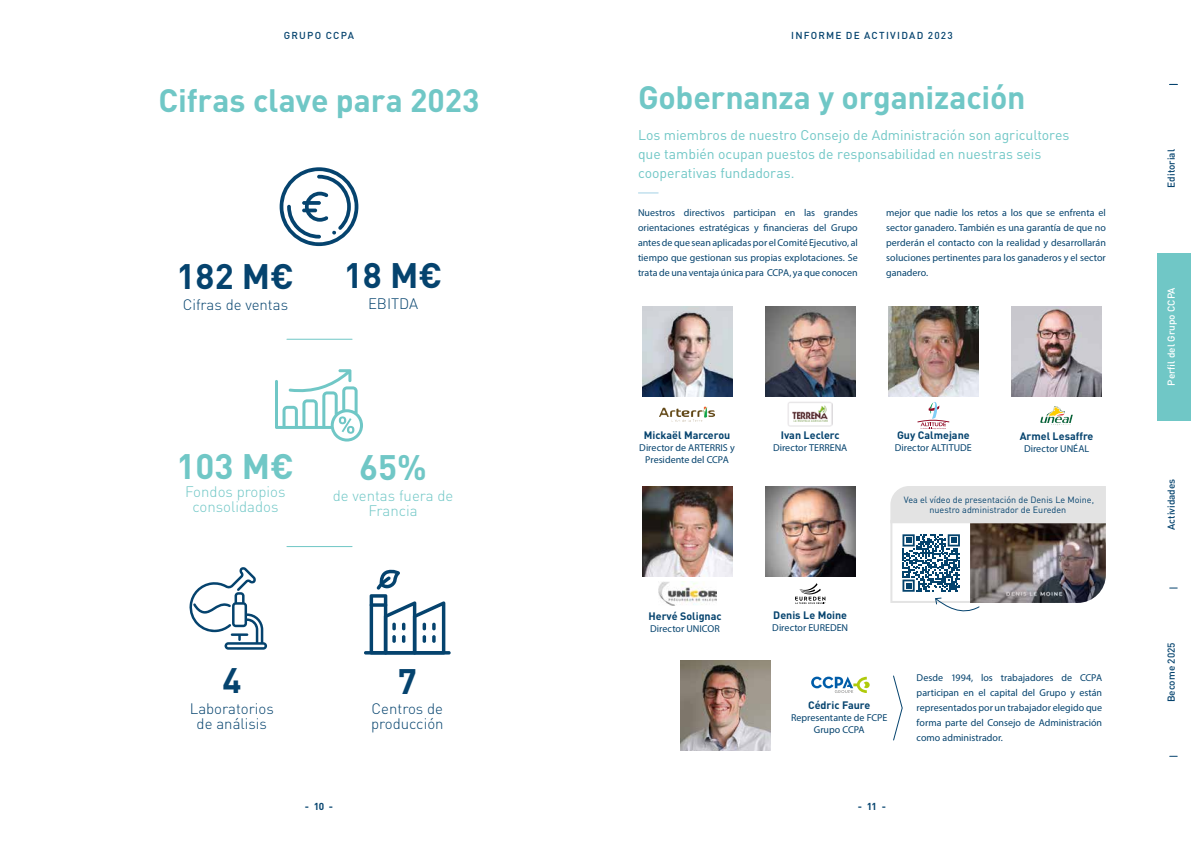
<style>
.page{position:relative;width:1191px;height:842px;background:#fff}
.page>*{position:absolute;margin:0;border:0;box-sizing:border-box;transform-origin:0 0}
.t1{font:700 35px "DIN Pro";color:#05436e}
.t2{font:700 35px "DIN Pro";color:#70c7c6}
.t3{font:700 32px "DIN Pro";letter-spacing:-.005em;color:#70c7c6}
.t4{font:300 15px/15px "DIN Pro";color:#05436e}
.t5{font:300 15px/15px "DIN Pro";color:#70c7c6;text-align:center}
.t6{font:14px/19px "DIN Pro";letter-spacing:-.005em;color:#70c7c6}
.t7{font:700 10.7px "DIN Pro";color:#05436e}
.t8{font:10px/15px "Myriad Pro";color:#05436e;text-align:justify}
.t9{font:500 10px "DIN Pro";letter-spacing:.115em;color:#05436e}
.t10{font:500 10px "DIN Pro";color:#05436e}
.t11{font:500 10px "DIN Pro";color:#fff}
.t12{font:700 10px "DIN Pro";color:#05436e}
.t13{font:9px/10.8px "DIN Pro";color:#05436e;text-align:center}
</style>
<div class="page">
<svg style="left:638px;top:193px;width:20px;height:1px"></svg>
<div style="left:1157px;top:253px;width:34px;height:167px;background:#70c7c6"></div>
<div style="left:890px;top:520px;width:84px;height:83px;border:2px solid #e3e3e3"></div>
<div style="left:890px;top:486px;width:216px;height:37px;background:#e3e3e3"></div>
<svg style="left:902px;top:534px;width:78px;height:78px"></svg>
<img style="left:970px;top:523px;width:136px;height:80px">
<svg style="left:811px;top:676px;width:58px;height:17px"></svg>
<svg style="left:893px;top:675px;width:9px;height:65px"></svg>
<svg style="left:703px;top:407px;width:3px;height:11px"></svg>
<svg style="left:917px;top:402px;width:32px;height:27px"></svg>
<img style="left:787px;top:402px;width:46px;height:25px">
<img style="left:1046px;top:406px;width:27px;height:17px">
<svg style="left:795px;top:583px;width:30px;height:21px"></svg>
<img style="left:658px;top:582px;width:58px;height:23px">
<svg style="left:189px;top:567px;width:78px;height:83px"></svg>
<svg style="left:280px;top:167px;width:78px;height:79px"></svg>
<svg style="left:364px;top:569px;width:86px;height:85px"></svg>
<hr style="left:287px;top:339px;width:65px;height:1px;background:#70c7c6">
<hr style="left:287px;top:546px;width:65px;height:1px;background:#70c7c6">
<img style="left:642px;top:306px;width:90px;height:90px">
<img style="left:642px;top:486px;width:90px;height:90px">
<img style="left:680px;top:660px;width:90px;height:90px">
<img style="left:765px;top:306px;width:90px;height:90px">
<img style="left:765px;top:486px;width:90px;height:90px">
<img style="left:888px;top:306px;width:90px;height:90px">
<img style="left:1011px;top:306px;width:90px;height:90px">
<svg style="left:275px;top:369px;width:88px;height:72px"></svg>
<p class="t9" style="left:284px;top:28px;width:72px">GRUPO CCPA</p>
<p class="t9" style="left:791px;top:28px;width:163px">INFORME DE ACTIVIDAD 2023</p>
<h2 class="t3" style="left:159px;top:79px;width:322px">Cifras clave para 2023</h2>
<h1 class="t1" style="left:177px;top:253px;width:119px">182 M€</h1>
<h3 class="t4" style="left:183px;top:297px;width:107px">Cifras de ventas</h3>
<h1 class="t1" style="left:344px;top:251px;width:100px">18 M€</h1>
<h3 class="t4" style="left:368px;top:295px;width:52px">EBITDA</h3>
<h1 class="t2" style="left:177px;top:443px;width:119px">103 M€</h1>
<h1 class="t2" style="left:359px;top:444px;width:69px">65%</h1>
<h3 class="t5" style="left:333px;top:487px;width:122px">de ventas fuera de<br>Francia</h3>
<h3 class="t5" style="left:185px;top:484px;width:102px">Fondos propios consolidados</h3>
<h1 class="t1" style="left:222px;top:656px;width:21px">4</h1>
<h1 class="t1" style="left:398px;top:657px;width:21px">7</h1>
<h3 class="t4" style="left:190px;top:701px;width:86px;text-align:center">Laboratorios de análisis</h3>
<h3 class="t4" style="left:371px;top:701px;width:74px">Centros de producción</h3>
<h2 class="t3" style="left:638px;top:76px;width:389px">Gobernanza y organización</h2>
<h3 class="t6" style="left:638px;top:125px;width:433px">Los miembros de nuestro Consejo de Administración son agricultores que también ocupan puestos de responsabilidad en nuestras seis cooperativas fundadoras.</h3>
<p class="t8" style="left:638px;top:205px;width:221px">Nuestros directivos participan en las grandes orientaciones estratégicas y financieras del Grupo antes de que sean aplicadas por el Comité Ejecutivo, al tiempo que gestionan sus propias explotaciones. Se trata de una ventaja única para CCPA, ya que conocen</p>
<p class="t8" style="left:886px;top:205px;width:221px">mejor que nadie los retos a los que se enfrenta el sector ganadero. También es una garantía de que no perderán el contacto con la realidad y desarrollarán soluciones pertinentes para los ganaderos y el sector ganadero.</p>
<p class="t7" style="left:643px;top:428px;width:88px">Mickaël Marcerou</p>
<p class="t8" style="left:639px;top:442px;width:97px;line-height:12px;text-align:center">Director de ARTERRIS y<br>Presidente del CCPA</p>
<p class="t7" style="left:781px;top:428px;width:60px">Ivan Leclerc</p>
<p class="t8" style="left:773px;top:440px;width:76px">Director TERRENA</p>
<p class="t7" style="left:897px;top:428px;width:74px">Guy Calmejane</p>
<p class="t8" style="left:895px;top:440px;width:78px">Director ALTITUDE</p>
<p class="t7" style="left:1019px;top:429px;width:75px">Armel Lesaffre</p>
<p class="t8" style="left:1024px;top:441px;width:67px">Director UNÉAL</p>
<p class="t13" style="left:903px;top:494px;width:192px">Vea el vídeo de presentación de Denis Le Moine, nuestro administrador de Eureden</p>
<p class="t7" style="left:648px;top:609px;width:75px">Hervé Solignac</p>
<p class="t8" style="left:650px;top:621px;width:71px">Director UNICOR</p>
<p class="t7" style="left:773px;top:608px;width:75px">Denis Le Moine</p>
<p class="t8" style="left:772px;top:620px;width:77px">Director EUREDEN</p>
<p class="t7" style="left:808px;top:698px;width:64px">Cédric Faure</p>
<p class="t8" style="left:791px;top:712px;width:98px;line-height:12px;text-align:center">Representante de FCPE<br>Grupo CCPA</p>
<p class="t8" style="left:916px;top:670px;width:187px">Desde 1994, los trabajadores de CCPA participan en el capital del Grupo y están representados por un trabajador elegido que forma parte del Consejo de Administración como administrador.</p>
<p class="t12" style="left:305px;top:800px;width:30px">- 10 -</p>
<p class="t12" style="left:858px;top:800px;width:30px">- 11 -</p>
<p class="t10" style="left:1164px;top:188px;width:40px;rotate:-90deg">Editorial</p>
<p class="t11" style="left:1164px;top:385px;width:100px;rotate:-90deg">Perfil del Grupo CCPA</p>
<p class="t10" style="left:1164px;top:530px;width:53px;rotate:-90deg">Actividades</p>
<p class="t10" style="left:1164px;top:702px;width:61px;rotate:-90deg">Become 2025</p>
</div>
